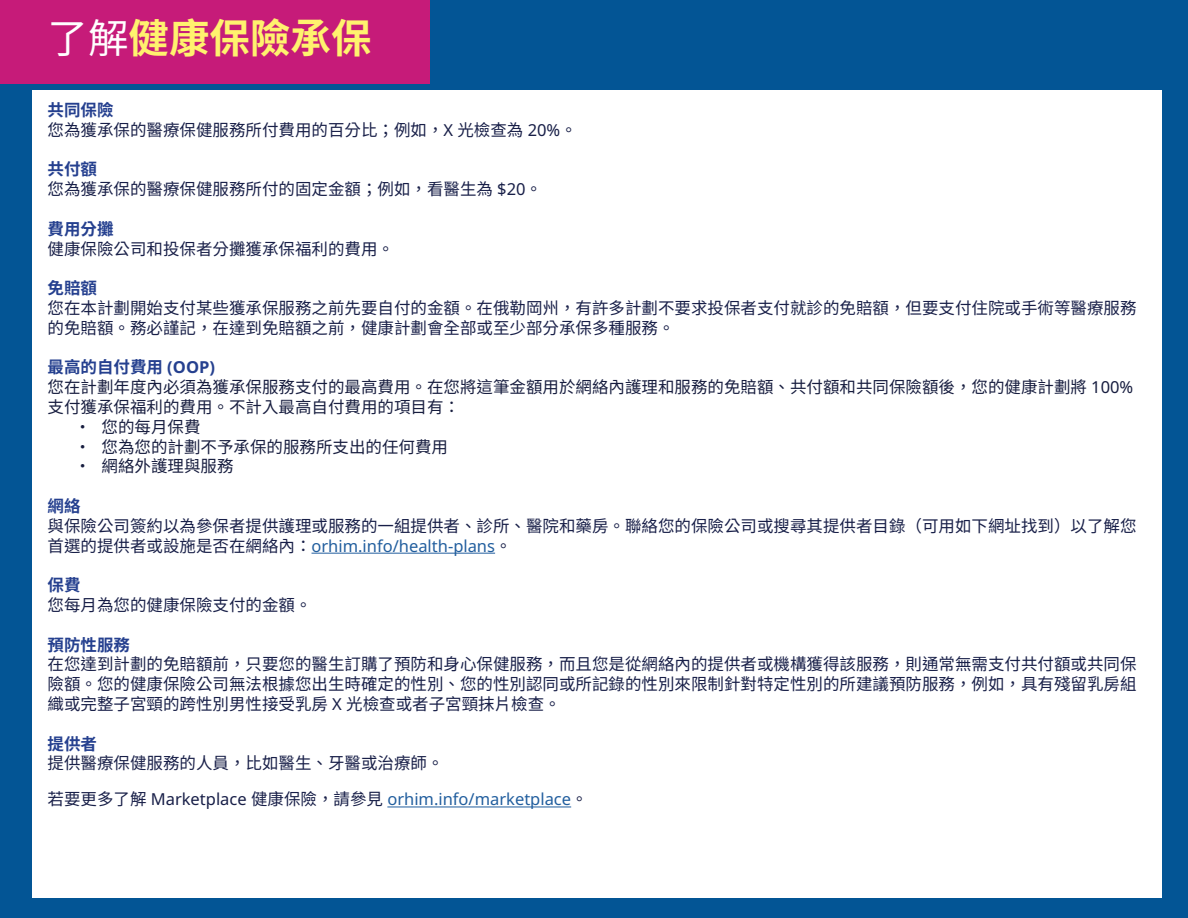
<style>
.page{position:relative;width:1188px;height:918px;background:#035595}
.page>*{position:absolute;margin:0;border:0;box-sizing:border-box;transform-origin:0 0}
.t1{font:700 40.5px "Source Han Sans TW";color:#fff26e}
.t2{font:16.5px/19.8px "Source Han Sans TW";color:#181f48}
.t3{font:16.5px/19.8px "Source Han Sans TW";color:#171d3f}
.t4{font:16.5px "Noto Sans";color:#215e9e}
.t5{font:700 16.5px "Source Han Sans TW";color:#25408f}
.s1{font-weight:400;color:#fff}
.s2{font-weight:700;color:#25408f}
.s3{font-family:"Noto Sans"}
.s4{font-family:"Noto Sans";font-weight:700;color:#25408f}
.s5{font-family:"Source Han Sans TW";color:#181f48}
.s6{color:#181f48}
</style>
<div class="page">
<div style="left:32px;top:90px;width:1130px;height:807px;background:#fff"></div>
<div style="left:0;top:0;width:430px;height:83px;background:#c61b79"></div>
<hr style="left:312px;top:553px;width:183px;height:1px;background:#215e9e">
<hr style="left:387px;top:807px;width:184px;height:1px;background:#215e9e">
<h1 class="t1" style="left:48px;top:15px;width:325px"><span class="s1">了解</span>健康保險承保</h1>
<p class="t2" style="left:48px;top:100px;width:531px"><span class="s2">共同保險<br></span>您為獲承保的醫療保健服務所付費用的百分比；例如，<span class="s3">X</span> 光檢查為 <span class="s3">20%</span>。</p>
<p class="t2" style="left:48px;top:160px;width:496px"><span class="s2">共付額<br></span>您為獲承保的醫療保健服務所付的固定金額；例如，看醫生為 <span class="s3">$20</span>。</p>
<p class="t5" style="left:48px;top:219px;width:67px">費用分攤</p>
<p class="t2" style="left:48px;top:239px;width:348px">健康保險公司和投保者分攤獲承保福利的費用。</p>
<p class="t5" style="left:48px;top:279px;width:51px">免賠額</p>
<p class="t2" style="left:48px;top:298px;width:1090px">您在本計劃開始支付某些獲承保服務之前先要自付的金額。在俄勒岡州，有許多計劃不要求投保者支付就診的免賠額，但要支付住院或手術等醫療服務的免賠額。務必謹記，在達到免賠額之前，健康計劃會全部或至少部分承保多種服務。</p>
<p class="t3" style="left:48px;top:358px;width:1087px"><span class="s2">最高的自付費用</span> <span class="s4">(OOP)<br></span>您在計劃年度內必須為獲承保服務支付的最高費用。在您將這筆金額用於網絡內護理和服務的免賠額、共付額和共同保險額後，您的健康計劃將 <span class="s3">100%</span>支付獲承保福利的費用。不計入最高自付費用的項目有：</p>
<p class="t3" style="left:75px;top:417px;width:127px">• 您的每月保費</p>
<p class="t3" style="left:75px;top:437px;width:375px">• 您為您的計劃不予承保的服務所支出的任何費用</p>
<p class="t3" style="left:75px;top:457px;width:160px">• 網絡外護理與服務</p>
<p class="t5" style="left:48px;top:497px;width:34px">網絡</p>
<p class="t2" style="left:48px;top:516px;width:1091px">與保險公司簽約以為參保者提供護理或服務的一組提供者、診所、醫院和藥房。聯絡您的保險公司或搜尋其提供者目錄（可用如下網址找到）以了解您</p>
<p class="t4" style="left:48px;top:534px;width:466px"><span class="s5">首選的提供者或設施是否在網絡內：</span>orhim.info/health-plans<span class="s5">。</span></p>
<p class="t5" style="left:48px;top:576px;width:34px">保費</p>
<p class="t2" style="left:48px;top:595px;width:266px">您每月為您的健康保險支付的金額。</p>
<p class="t5" style="left:48px;top:635px;width:84px">預防性服務</p>
<p class="t2" style="left:48px;top:655px;width:1091px;text-align:justify">在您達到計劃的免賠額前，只要您的醫生訂購了預防和身心保健服務，而且您是從網絡內的提供者或機構獲得該服務，則通常無需支付共付額或共同保險額。您的健康保險公司無法根據您出生時確定的性別、您的性別認同或所記錄的性別來限制針對特定性別的所建議預防服務，例如，具有殘留乳房組織或完整子宮頸的跨性別男性接受乳房 <span class="s3">X</span> 光檢查或者子宮頸抹片檢查。</p>
<p class="t5" style="left:48px;top:734px;width:51px">提供者</p>
<p class="t2" style="left:48px;top:754px;width:398px">提供醫療保健服務的人員，比如醫生、牙醫或治療師。</p>
<p class="t4" style="left:48px;top:788px;width:542px"><span class="s5">若要更多了解</span> <span class="s6">Marketplace</span> <span class="s5">健康保險，請參見</span> orhim.info/marketplace<span class="s5">。</span></p>
</div>
